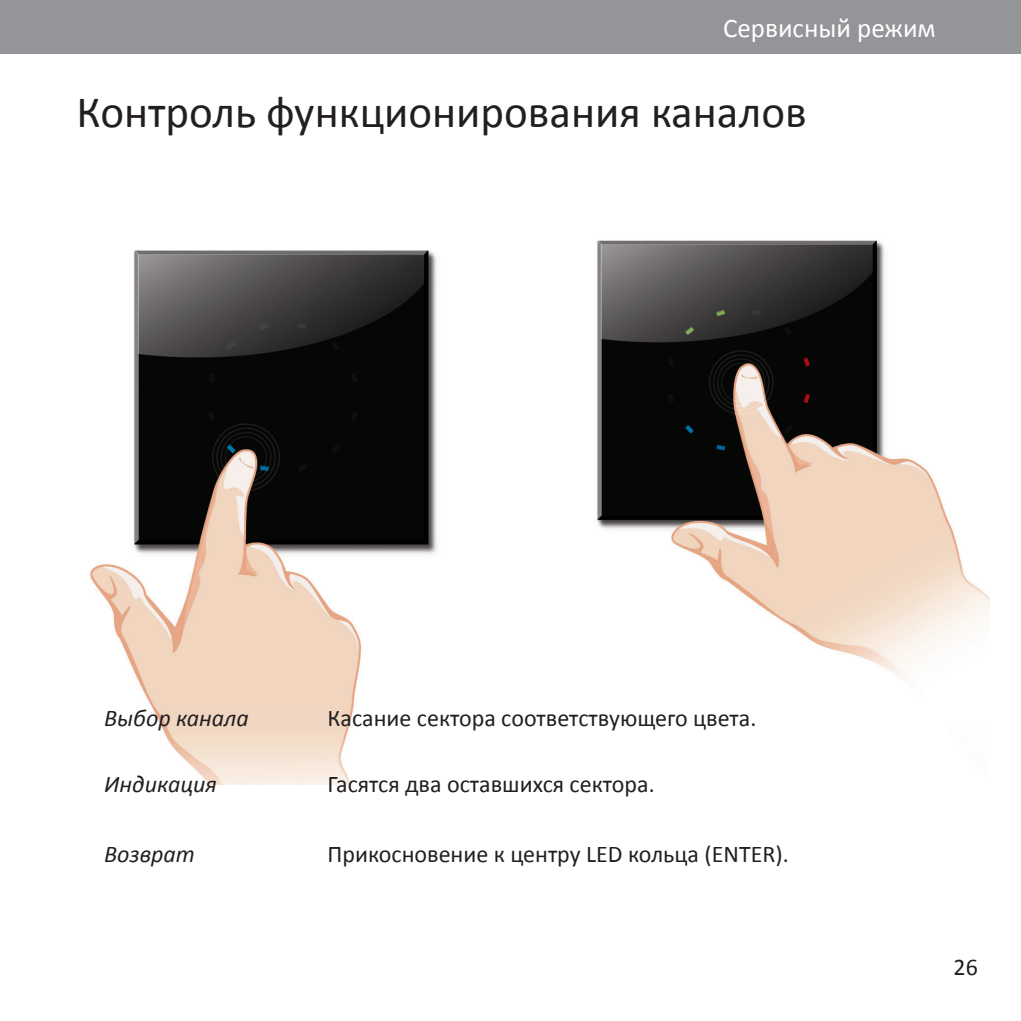
<style>
.page{position:relative;width:1021px;height:1021px;background:#fff}
.page>*{position:absolute;margin:0;border:0;box-sizing:border-box;transform-origin:0 0}
.t1{font:45px "Calibri";color:#231f20}
.t2{font:27px "Calibri";color:#fff}
.t3{font:24px "Calibri";color:#231f20}
.t4{font:italic 24px "Calibri";color:#231f20}
</style>
<div class="page">
<img style="left:0;top:53px;width:546px;height:731px">
<img style="left:546px;top:53px;width:443px;height:626px">
<div style="left:0;top:0;width:1020px;height:53px;background:#939598"></div>
<p class="t2" style="left:723px;top:11px;width:214px">Сервисный режим</p>
<p class="t1" style="left:77px;top:84px;width:731px">Контроль функционирования каналов</p>
<p class="t4" style="left:104px;top:702px;width:146px">Выбор канала</p>
<p class="t3" style="left:327px;top:703px;width:430px">Касание сектора соответствующего цвета.</p>
<p class="t4" style="left:104px;top:768px;width:114px">Индикация</p>
<p class="t3" style="left:327px;top:769px;width:329px">Гасятся два оставшихся сектора.</p>
<p class="t4" style="left:104px;top:837px;width:92px">Возврат</p>
<p class="t3" style="left:327px;top:838px;width:462px">Прикосновение к центру LED кольца (ENTER).</p>
<p class="t3" style="left:953px;top:951px;width:26px">26</p>
</div>
